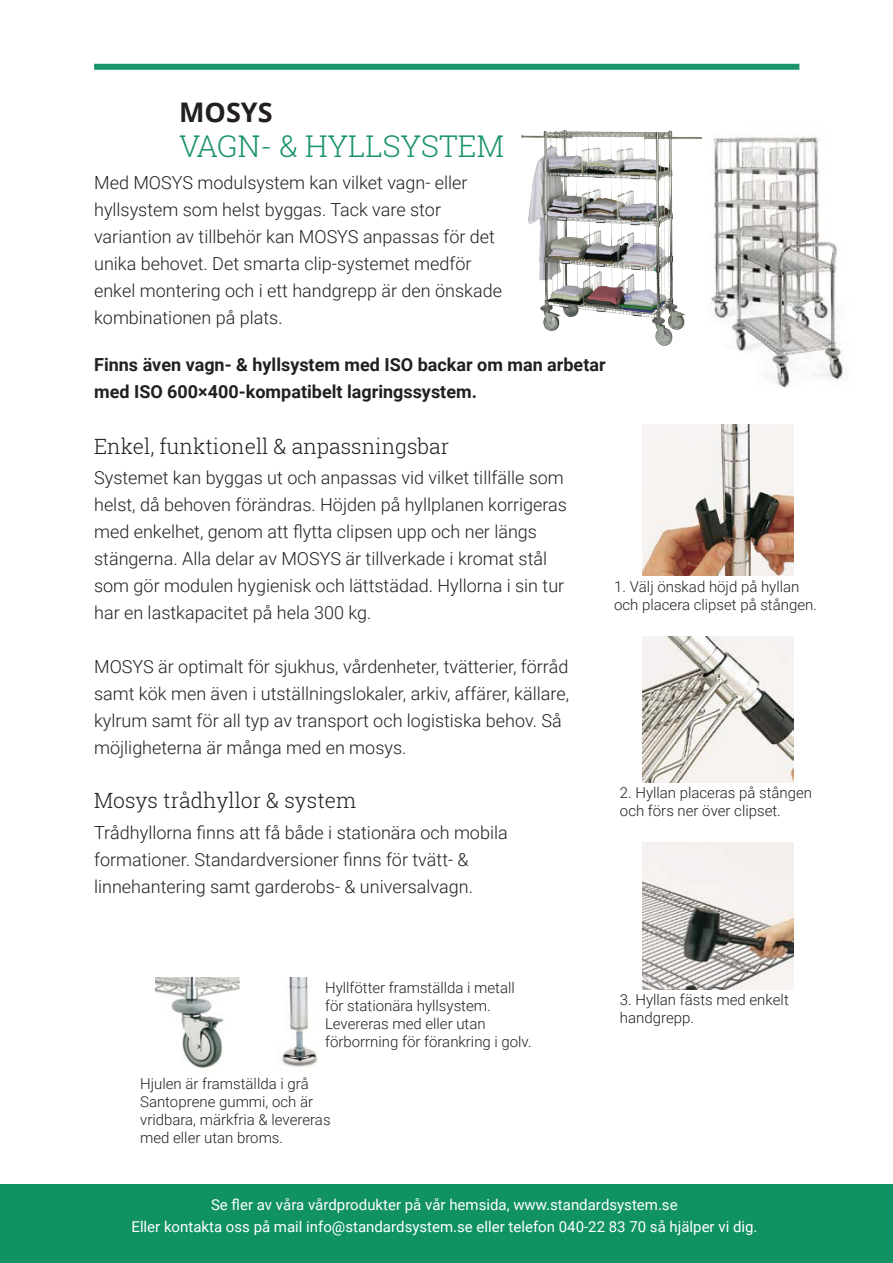
<style>
.page{position:relative;width:893px;height:1263px;background:#fff}
.page>*{position:absolute;margin:0;border:0;box-sizing:border-box;transform-origin:0 0}
.Page_Header_-_Blue{font:300 30px "Roboto Slab";color:#199369}
.Page_Header_-_Black{font:700 27px "Open Sans";color:#231f20}
.Page_Header_Subtext{font:300 21px "Roboto Slab";color:#231f20}
.Page_Header_Subtext-2{font:300 18px/27px "Roboto";color:#231f20}
.Page_Header_Subtext-3{font:700 18px/27px "Roboto";color:#231f20}
.Page_Header_Subtext-4{font:300 15px/18px "Roboto";color:#231f20}
.t1{font:15px/22.5px "Roboto";color:#fff;text-align:center}
</style>
<div class="page">
<div style="left:0;top:1184px;width:893px;height:79px;background:#109263"></div>
<div style="left:94px;top:64px;width:705px;height:6px;background:#199369"></div>
<img style="left:522px;top:130px;width:180px;height:216px">
<img style="left:711px;top:136px;width:136px;height:252px">
<img style="left:642px;top:424px;width:151px;height:152px">
<img style="left:642px;top:636px;width:151px;height:146px">
<img style="left:642px;top:843px;width:151px;height:146px">
<img style="left:155px;top:977px;width:163px;height:91px">
<p class="Page_Header_-_Black" style="left:179px;top:93px;width:95px">MOSYS</p>
<p class="Page_Header_-_Blue" style="left:179px;top:125px;width:326px">VAGN- &amp; HYLLSYSTEM</p>
<p class="Page_Header_Subtext-2" style="left:94px;top:168px;width:409px">Med MOSYS modulsystem kan vilket vagn- eller hyllsystem som helst byggas. Tack vare stor variantion av tillbehör kan MOSYS anpassas för det unika behovet. Det smarta clip-systemet medför enkel montering och i ett handgrepp är den önskade kombinationen på plats.</p>
<p class="Page_Header_Subtext-3" style="left:94px;top:351px;width:513px">Finns även vagn- &amp; hyllsystem med ISO backar om man arbetar med ISO 600×400-kompatibelt lagringssystem.</p>
<p class="Page_Header_Subtext" style="left:94px;top:432px;width:357px">Enkel, funktionell &amp; anpassningsbar</p>
<p class="Page_Header_Subtext-2" style="left:94px;top:463px;width:474px">Systemet kan byggas ut och anpassas vid vilket tillfälle som helst, då behoven förändras. Höjden på hyllplanen korrigeras med enkelhet, genom att flytta clipsen upp och ner längs stängerna. Alla delar av MOSYS är tillverkade i kromat stål som gör modulen hygienisk och lättstädad. Hyllorna i sin tur har en lastkapacitet på hela 300 kg.</p>
<p class="Page_Header_Subtext-2" style="left:94px;top:652px;width:477px">MOSYS är optimalt för sjukhus, vårdenheter, tvätterier, förråd samt kök men även i utställningslokaler, arkiv, affärer, källare, kylrum samt för all typ av transport och logistiska behov. Så möjligheterna är många med en mosys.</p>
<p class="Page_Header_Subtext" style="left:94px;top:786px;width:264px">Mosys trådhyllor &amp; system</p>
<p class="Page_Header_Subtext-2" style="left:94px;top:818px;width:415px">Trådhyllorna finns att få både i stationära och mobila formationer. Standardversioner finns för tvätt- &amp; linnehantering samt garderobs- &amp; universalvagn.</p>
<p class="Page_Header_Subtext-4" style="left:325px;top:978px;width:191px">Hyllfötter framställda i metall</p>
<p class="Page_Header_Subtext-4" style="left:325px;top:996px;width:167px">för stationära hyllsystem.</p>
<p class="Page_Header_Subtext-4" style="left:325px;top:1014px;width:208px">Levereras med eller utan förborrning för förankring i golv.</p>
<p class="Page_Header_Subtext-4" style="left:140px;top:1074px;width:170px">Hjulen är framställda i grå</p>
<p class="Page_Header_Subtext-4" style="left:140px;top:1092px;width:175px">Santoprene gummi, och är</p>
<p class="Page_Header_Subtext-4" style="left:140px;top:1110px;width:192px">vridbara, märkfria &amp; levereras</p>
<p class="Page_Header_Subtext-4" style="left:140px;top:1128px;width:144px">med eller utan broms.</p>
<p class="Page_Header_Subtext-4" style="left:614px;top:577px;width:187px">1. Välj önskad höjd på hyllan</p>
<p class="Page_Header_Subtext-4" style="left:614px;top:595px;width:204px">och placera clipset på stången.</p>
<p class="Page_Header_Subtext-4" style="left:620px;top:783px;width:194px">2. Hyllan placeras på stången och förs ner över clipset.</p>
<p class="Page_Header_Subtext-4" style="left:620px;top:990px;width:170px">3. Hyllan fästs med enkelt handgrepp.</p>
<p class="t1" style="left:131px;top:1192px;width:627px">Se fler av våra vårdprodukter på vår hemsida, www.standardsystem.se<br>Eller kontakta oss på mail info@standardsystem.se eller telefon 040-22 83 70 så hjälper vi dig.</p>
</div>
